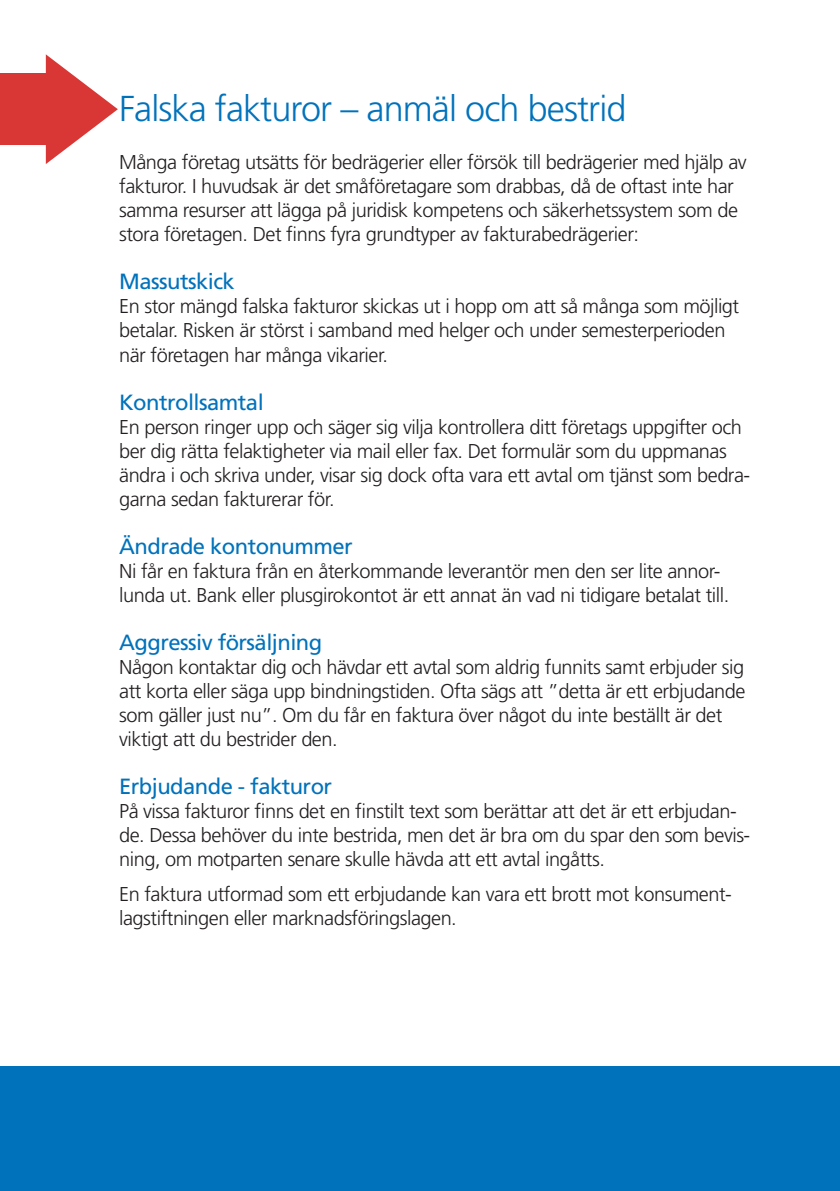
<style>
.page{position:relative;width:840px;height:1191px;background:#fff}
.page>*{position:absolute;margin:0;border:0;box-sizing:border-box;transform-origin:0 0}
.rubrik_1_broschyr_A5{font:300 36px "Frutiger LT Std";letter-spacing:-.025em;color:#0072bc}
.brödtext{font:22px "Frutiger LT Std";letter-spacing:-.025em;color:#0072bc}
.rubrik_1_broschyr_A5-2{font:22px "Frutiger LT Std";letter-spacing:-.025em;color:#0072bc}
.brödtext-2{font:300 20px/24px "Frutiger LT Std";letter-spacing:-.025em;color:#231f20}
.rubrik_1_broschyr_A5-3{font:300 20px/24px "Frutiger LT Std";letter-spacing:-.025em;color:#231f20}
</style>
<div class="page">
<div style="left:0;top:1066px;width:839px;height:125px;background:#0072bc"></div>
<hr style="left:839px;top:1066px;width:1px;height:125px;background:#0072bc">
<div style="left:0;top:73px;width:68px;height:72px;background:#d93735"></div>
<svg style="left:46px;top:54px;width:72px;height:110px"></svg>
<p class="rubrik_1_broschyr_A5" style="left:119px;top:89px;width:508px">Falska fakturor – anmäl och bestrid</p>
<p class="rubrik_1_broschyr_A5-3" style="left:119px;top:151px;width:628px">Många företag utsätts för bedrägerier eller försök till bedrägerier med hjälp av fakturor. I huvudsak är det småföretagare som drabbas, då de oftast inte har samma resurser att lägga på juridisk kompetens och säkerhetssystem som de stora företagen. Det finns fyra grundtyper av fakturabedrägerier:</p>
<p class="rubrik_1_broschyr_A5-2" style="left:119px;top:269px;width:117px">Massutskick</p>
<p class="brödtext-2" style="left:119px;top:295px;width:621px">En stor mängd falska fakturor skickas ut i hopp om att så många som möjligt betalar. Risken är störst i samband med helger och under semesterperioden när företagen har många vikarier.</p>
<p class="brödtext" style="left:119px;top:389px;width:146px">Kontrollsamtal</p>
<p class="brödtext-2" style="left:119px;top:415px;width:632px">En person ringer upp och säger sig vilja kontrollera ditt företags uppgifter och ber dig rätta felaktigheter via mail eller fax. Det formulär som du uppmanas ändra i och skriva under, visar sig dock ofta vara ett avtal om tjänst som bedra&shy;garna sedan fakturerar för.</p>
<p class="brödtext" style="left:119px;top:533px;width:235px">Ändrade kontonummer</p>
<p class="brödtext-2" style="left:119px;top:559px;width:611px">Ni får en faktura från en återkommande leverantör men den ser lite annor&shy;lunda ut. Bank eller plusgirokontot är ett annat än vad ni tidigare betalat till.</p>
<p class="brödtext" style="left:119px;top:629px;width:204px">Aggressiv försäljning</p>
<p class="brödtext-2" style="left:119px;top:655px;width:627px">Någon kontaktar dig och hävdar ett avtal som aldrig funnits samt erbjuder sig att korta eller säga upp bindningstiden. Ofta sägs att ”detta är ett erbjudande som gäller just nu”. Om du får en faktura över något du inte beställt är det viktigt att du bestrider den.</p>
<p class="brödtext" style="left:119px;top:773px;width:214px">Erbjudande - fakturor</p>
<p class="brödtext-2" style="left:119px;top:799px;width:632px">På vissa fakturor finns det en finstilt text som berättar att det är ett erbjudan&shy;de. Dessa behöver du inte bestrida, men det är bra om du spar den som bevis&shy;ning, om motparten senare skulle hävda att ett avtal ingåtts.</p>
<p class="brödtext-2" style="left:119px;top:882px;width:613px">En faktura utformad som ett erbjudande kan vara ett brott mot konsument&shy;lagstiftningen eller marknadsföringslagen.</p>
</div>
